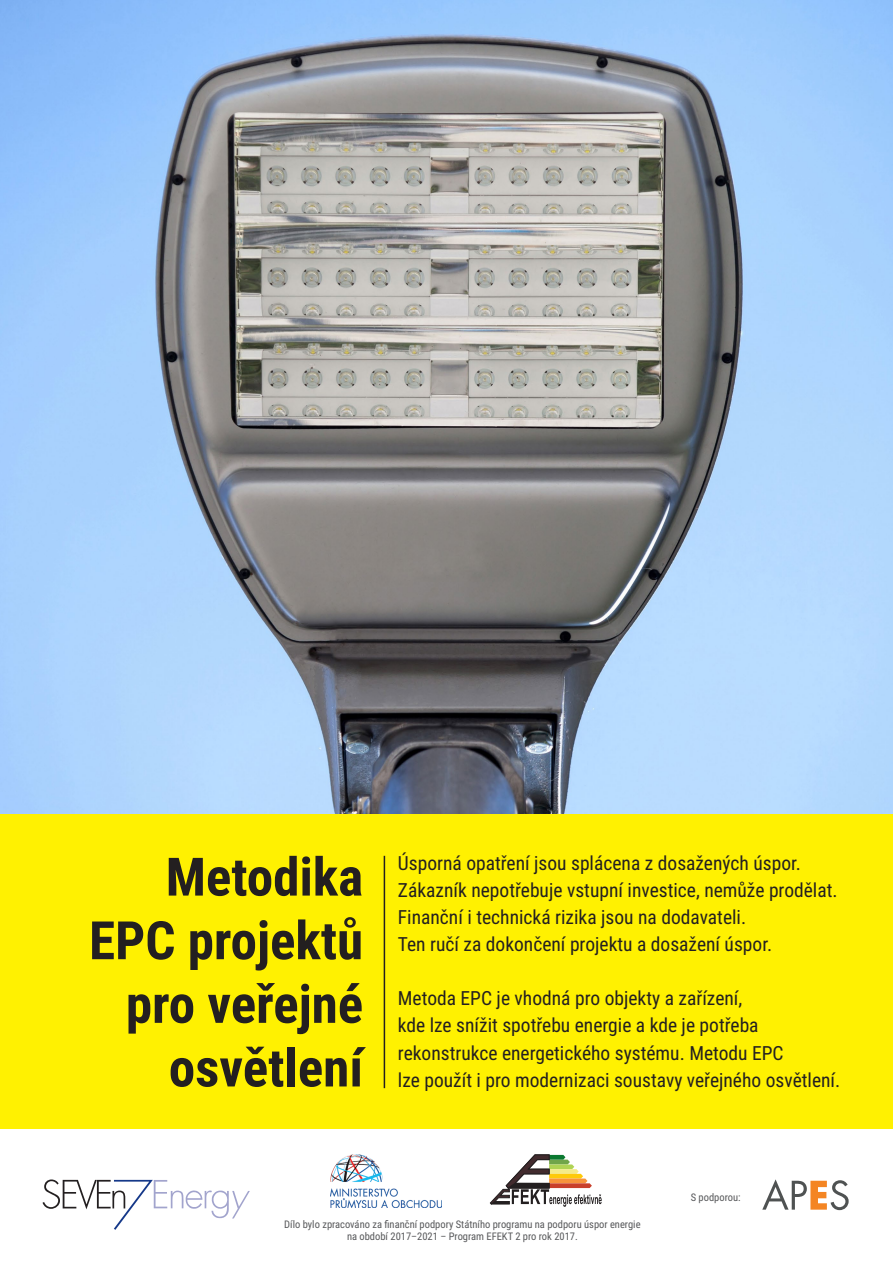
<style>
.page{position:relative;width:893px;height:1263px;background:#fff}
.page>*{position:absolute;margin:0;border:0;box-sizing:border-box;transform-origin:0 0}
.t1{font:700 52.95px/63.6px "Roboto Condensed";color:#231f20;text-align:right}
.t2{font:19.5px/27px "Roboto Condensed";color:#231f20}
.t3{font:10.5px/12px "Roboto Condensed";color:#57585a;text-align:center}
</style>
<div class="page">
<img style="left:0;top:0;width:893px;height:814px">
<div style="left:0;top:814px;width:893px;height:315px;background:#fff101"></div>
<svg style="left:762px;top:1179px;width:87px;height:31px"></svg>
<svg style="left:43px;top:1179px;width:207px;height:51px"></svg>
<img style="left:330px;top:1154px;width:112px;height:53px">
<svg style="left:490px;top:1155px;width:112px;height:52px"></svg>
<hr style="left:384px;top:856px;width:1px;height:232px;background:#231f20">
<h1 class="t1" style="left:89px;top:843px;width:276px">Metodika<br>EPC projektů pro veřejné osvětlení</h1>
<p class="t2" style="left:398px;top:849px;width:441px">Úsporná opatření jsou splácena z dosažených úspor.<br>Zákazník nepotřebuje vstupní investice, nemůže prodělat.<br>Finanční i technická rizika jsou na dodavateli.<br>Ten ručí za dokončení projektu a dosažení úspor.</p>
<p class="t2" style="left:398px;top:984px;width:444px">Metoda EPC je vhodná pro objekty a zařízení,<br>kde lze snížit spotřebu energie a kde je potřeba rekonstrukce energetického systému. Metodu EPC<br>lze použít i pro modernizaci soustavy veřejného osvětlení.</p>
<p class="t3" style="left:691px;top:1191px;width:51px">S podporou:</p>
<p class="t3" style="left:284px;top:1218px;width:358px">Dílo bylo zpracováno za finanční podpory Státního programu na podporu úspor energie na období 2017–2021 – Program EFEKT 2 pro rok 2017.</p>
</div>
